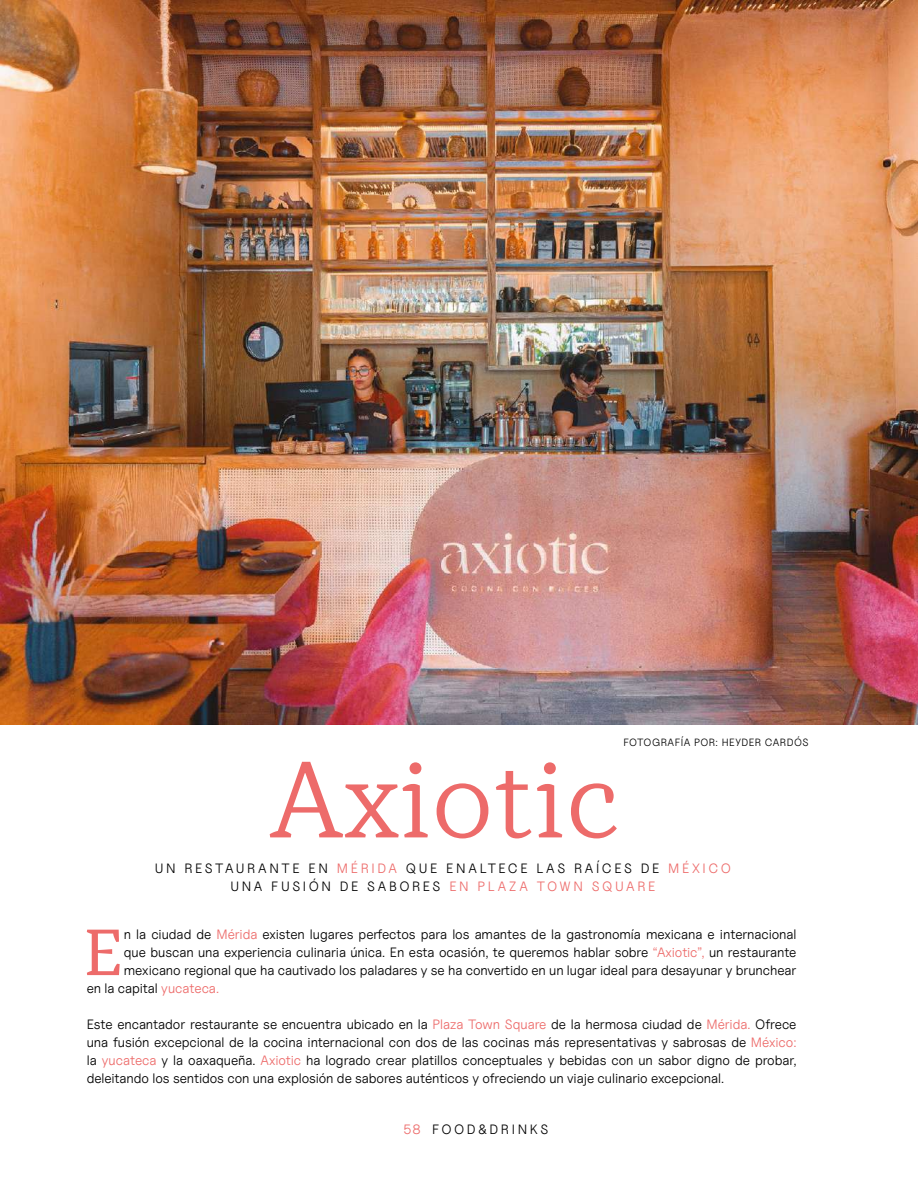
<style>
.page{position:relative;width:918px;height:1188px;background:#fff}
.page>*{position:absolute;margin:0;border:0;box-sizing:border-box;transform-origin:0 0}
.t1{font:300 108px "TT Tricks";color:#ed6b6a}
.t2{font:64.95px "TT Tricks";color:#ed6b6a}
.t3{font:13.5px/18px "Uncut Sans Book";color:#000;text-align:justify}
.t4{font:13.5px/18px "Uncut Sans Book";letter-spacing:.19em;color:#000;text-align:center}
.t5{font:10.5px "Uncut Sans Book";letter-spacing:.04em;color:#000}
.s1{color:#ed6b6a}
</style>
<div class="page">
<img style="left:0;top:0;width:918px;height:724px">
<p class="t5" style="left:623px;top:736px;width:187px">FOTOGRAFÍA POR: HEYDER CARDÓS</p>
<h1 class="t1" style="left:270px;top:733px;width:352px">Axiotic</h1>
<p class="t4" style="left:155px;top:860px;width:578px">UN RESTAURANTE EN <span class="s1">MÉRIDA</span> QUE ENALTECE LAS RAÍCES DE <span class="s1">MÉXICO<br></span>UNA FUSIÓN DE SABORES <span class="s1">EN PLAZA TOWN SQUARE</span></p>
<h2 class="t2" style="left:84px;top:912px;width:42px">E</h2>
<p class="t3" style="left:124px;top:925px;width:674px">n la ciudad de <span class="s1">Mérida</span> existen lugares perfectos para los amantes de la gastronomía mexicana e internacional</p>
<p class="t3" style="left:124px;top:943px;width:674px">que buscan una experiencia culinaria única. En esta ocasión, te queremos hablar sobre <span class="s1">“Axiotic”,</span> un restaurante</p>
<p class="t3" style="left:124px;top:961px;width:674px">mexicano regional que ha cautivado los paladares y se ha convertido en un lugar ideal para desayunar y brunchear</p>
<p class="t3" style="left:87px;top:979px;width:134px">en la capital <span class="s1">yucateca.</span></p>
<p class="t3" style="left:87px;top:1015px;width:711px">Este encantador restaurante se encuentra ubicado en la <span class="s1">Plaza Town Square</span> de la hermosa ciudad de <span class="s1">Mérida.</span> Ofrece una fusión excepcional de la cocina internacional con dos de las cocinas más representativas y sabrosas de <span class="s1">México: </span>la <span class="s1">yucateca</span> y la oaxaqueña. <span class="s1">Axiotic</span> ha logrado crear platillos conceptuales y bebidas con un sabor digno de probar, deleitando los sentidos con una explosión de sabores auténticos y ofreciendo un viaje culinario excepcional.</p>
<p class="t4" style="left:403px;top:1120px;width:147px"><span class="s1">58</span> FOOD&amp;DRINKS</p>
</div>
